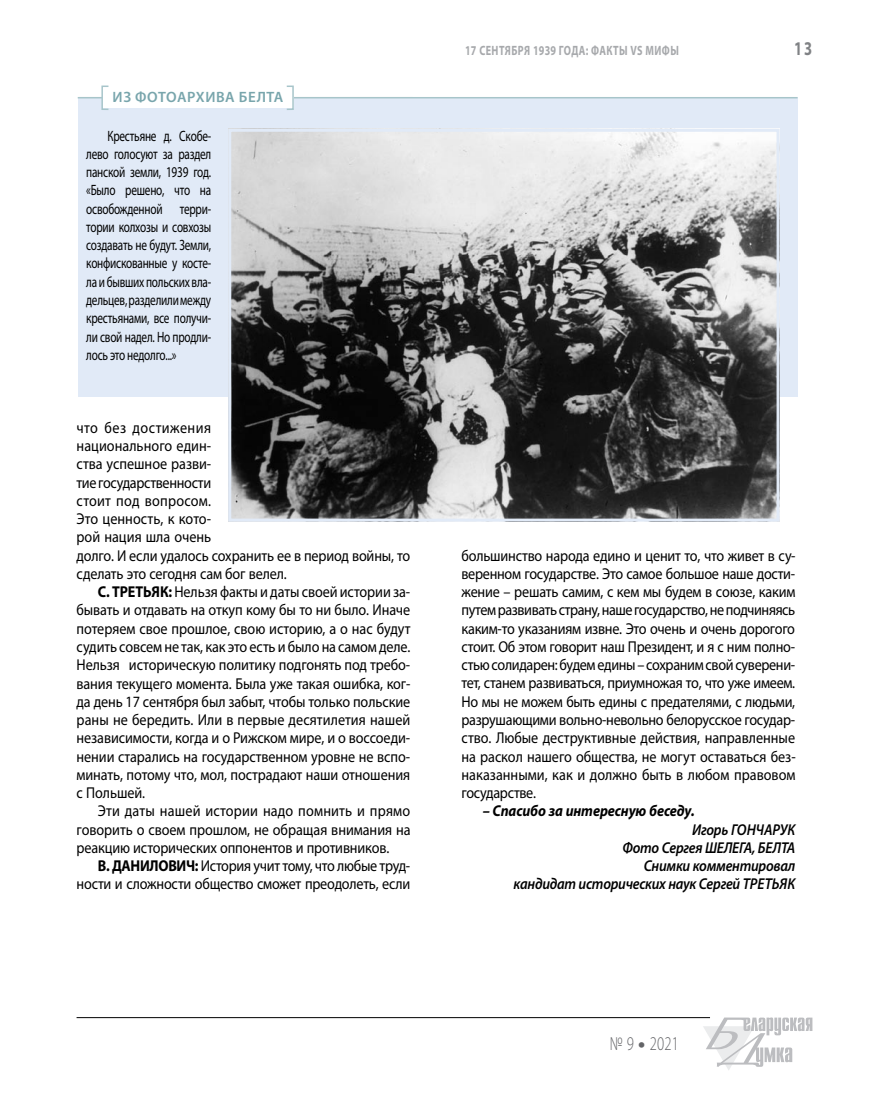
<style>
.page{position:relative;width:872px;height:1106px;background:#fff}
.page>*{position:absolute;margin:0;border:0;box-sizing:border-box;transform-origin:0 0}
.t1{font:300 19.5px "Myriad Pro";color:#636467;scale:.75 1}
.t2{font:700 19.5px "Myriad Pro";color:#808285;scale:.75 1}
.t3{font:15.75px/18.3px "Myriad Pro";letter-spacing:-.01em;color:#000;text-align:justify;scale:.9 1}
.t4{font:italic 600 15.75px/18.3px "Myriad Pro";letter-spacing:-.02em;color:#000;text-align:right;scale:.9 1}
.t5{font:italic 700 15.75px "Myriad Pro";letter-spacing:-.01em;color:#000;scale:.9 1}
.t6{font:700 15.75px "Myriad Pro";color:#000;scale:.9 1}
.t7{font:15px/18.3px "Myriad Pro";letter-spacing:-.02em;color:#000;text-align:justify;scale:.75 1}
.t8{font:600 15px "Myriad Pro";letter-spacing:.04em;color:#78a5ac}
.t9{font:700 13.5px "Myriad Pro";letter-spacing:.03em;color:#a7a9ac;scale:.75 1}
.s1{font-weight:700}
.s2{font-weight:900}
</style>
<div class="page">
<hr style="left:77px;top:1017px;width:633px;height:1px;background:#000">
<svg style="left:703px;top:1017px;width:109px;height:53px"></svg>
<div style="left:78px;top:97px;width:719px;height:299px;background:#e1eaf7"></div>
<hr style="left:78px;top:97px;width:719px;height:1px;background:#a7c5ca">
<div style="left:102px;top:86px;width:192px;height:22px;background:#fff"></div>
<div style="left:286px;top:86px;width:8px;height:24px;border:2px solid #a7c5ca"></div>
<div style="left:101px;top:86px;width:8px;height:24px;border:2px solid #a7c5ca"></div>
<img style="left:228px;top:133px;width:551px;height:389px">
<div style="left:228px;top:129px;width:551px;height:392px;border:3px solid #e1eaf7"></div>
<p class="t8" style="left:113px;top:88px;width:164px">Из фотоархива БЕЛТА</p>
<p class="t7" style="left:86px;top:126px;width:168px;text-indent:21px">Крестьяне д. Скобе&shy;лево голосуют за раздел панской земли, 1939 год. «Было решено, что на освобожденной терри&shy;тории колхозы и совхозы создавать не будут. Земли, конфискованные у косте&shy;ла и бывших польских вла&shy;дельцев, разделили между крестьянами, все получи&shy;ли свой надел. Но продли&shy;лось это недолго...»</p>
<p class="t3" style="left:77px;top:418px;width:372px;text-align:left">что без достижения<br>национального един-<br>ства успешное разви-<br>тие государственности<br>стоит под вопросом.<br>Это ценность, к кото-<br>рой нация шла очень<br>долго. И если удалось сохранить ее в период войны, то сделать это сегодня сам бог велел.</p>
<p class="t6" style="left:98px;top:581px;width:26px">С. ТРЕТ</p>
<p class="t3" style="left:77px;top:582px;width:372px;text-indent:67px"><span class="s1">ЬЯК:</span> Нельзя факты и даты своей истории за&shy;бывать и отдавать на откуп кому бы то ни было. Иначе потеряем свое прошлое, свою историю, а о нас будут судить совсем не так, как это есть и было на самом деле.<br>Нельзя историческую политику подгонять под требо&shy;вания текущего момента. Была уже такая ошибка, ког&shy;да день 17 сентября был забыт, чтобы только польские раны не бередить. Или в первые десятилетия нашей независимости, когда и о Рижском мире, и о воссоеди&shy;нении старались на государственном уровне не вспо&shy;минать, потому что, мол, пострадают наши отношения с Польшей.</p>
<p class="t3" style="left:77px;top:801px;width:373px;text-indent:21px">Эти даты нашей истории надо помнить и прямо говорить о своем прошлом, не обращая внимания на реакцию исторических оппонентов и противников.</p>
<p class="t3" style="left:77px;top:856px;width:372px;text-align:right"><span class="s1">В. ДАНИЛОВИЧ:</span> История учит тому, что любые труд&shy;ности и сложности общество сможет преодолеть, если</p>
<p class="t9" style="left:465px;top:42px;width:287px">17 сентября 1939 года: факты vs мифы</p>
<p class="t2" style="left:794px;top:36px;width:26px">13</p>
<p class="t3" style="left:461px;top:546px;width:373px">большинство народа едино и ценит то, что живет в су&shy;веренном государстве. Это самое большое наше дости&shy;жение – решать самим, с кем мы будем в союзе, каким путем развивать страну, наше государство, не подчиняясь каким-то указаниям извне. Это очень и очень дорогого стоит. Об этом говорит наш Президент, и я с ним полно&shy;стью солидарен: будем едины – сохраним свой суверени&shy;тет, станем развиваться, приумножая то, что уже имеем.<br>Но мы не можем быть едины с предателями, с людьми, разрушающими вольно-невольно белорусское государ&shy;ство. Любые деструктивные действия, направленные на раскол нашего общества, не могут оставаться без&shy;наказанными, как и должно быть в любом правовом государстве.</p>
<p class="t5" style="left:483px;top:800px;width:237px">– Спасибо за интересную беседу.</p>
<p class="t4" style="left:513px;top:819px;width:314px">Игорь Гончарук<br>Фото Сергея ШЕЛЕГА, БЕЛТА<br>Снимки комментировал<br>кандидат исторических наук Сергей Третьяк</p>
<p class="t1" style="left:609px;top:1032px;width:94px">№ 9 <span class="s2">•</span> 2021</p>
</div>
